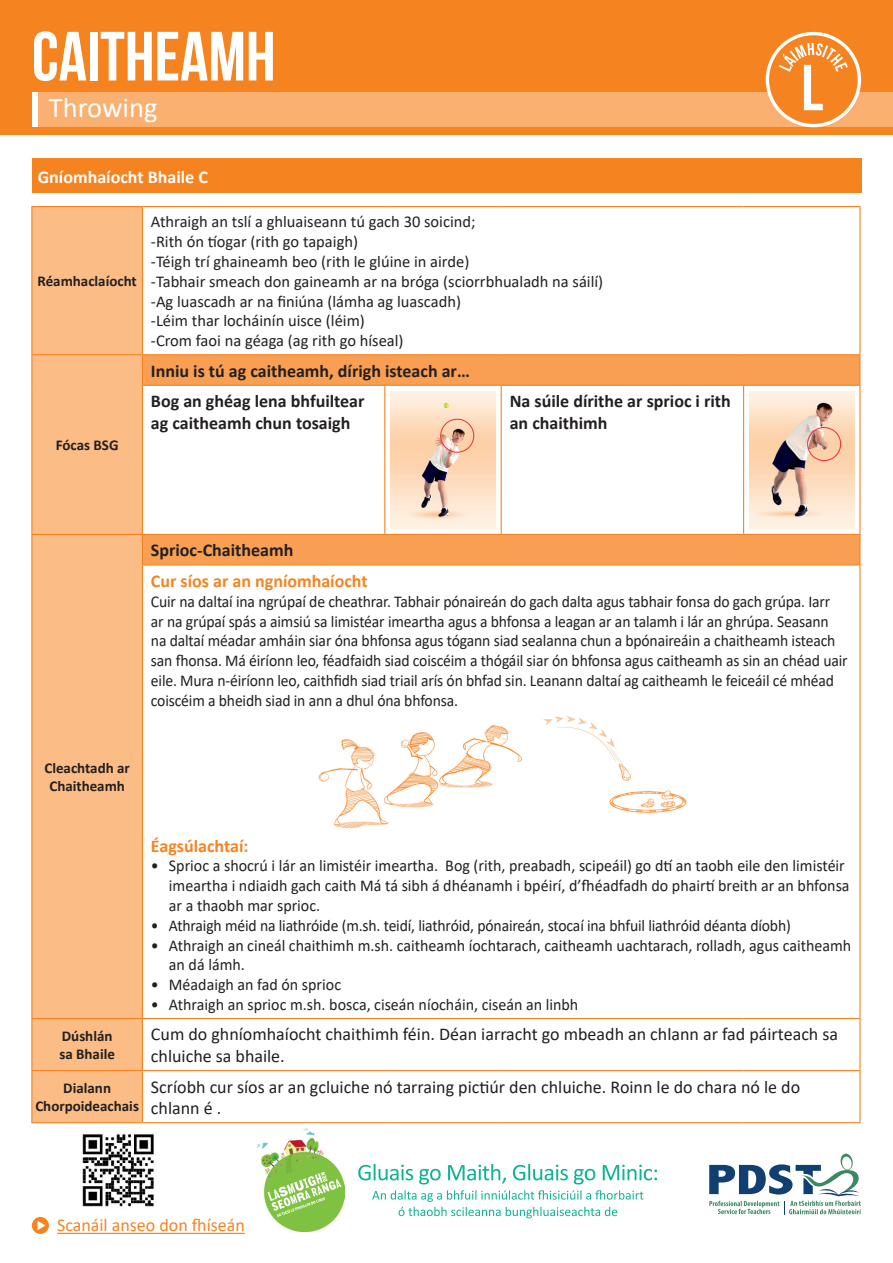
<style>
.page{position:relative;width:893px;height:1263px;background:#fff}
.page>*{position:absolute;margin:0;border:0;box-sizing:border-box;transform-origin:0 0}
.t1{font:700 69.45px "Bebas Neue";color:#fff}
.t2{font:28.5px "Calibri";color:#fff}
.t3{font:18px/21.6px "Calibri";color:#231f20}
.t4{font:700 18px/30.5px "Calibri";color:#231f20}
.t5{font:700 18px "Calibri";color:#f58420}
.t6{font:18px "Calibri";color:#f58420}
.t7{font:700 18px "Calibri";color:#fff}
.t8{font:16.5px/19.8px "Calibri";letter-spacing:-.01em;color:#231f20}
.t9{font:16.5px/19.8px "Calibri";letter-spacing:-.01em;color:#231f20;scale:.95 1}
.t10{font:700 15px/18px "Calibri";color:#231f20;text-align:center}
</style>
<div class="page">
<div style="left:0;top:0;width:893px;height:135px;background:#f58420"></div>
<div style="left:38px;top:92px;width:855px;height:34px;background:#fab071"></div>
<div style="left:32px;top:92px;width:6px;height:34px;background:#fff"></div>
<svg style="left:767px;top:34px;width:92px;height:92px"></svg>
<svg style="left:779px;top:43px;width:69px;height:67px"></svg>
<div style="left:766px;top:32px;width:95px;height:95px;border:3px solid #fff;border-radius:50%"></div>
<div style="left:32px;top:207px;width:110px;height:915px;background:#fbbd85"></div>
<svg style="left:143px;top:355px;width:716px;height:209px"></svg>
<hr style="left:31px;top:206px;width:111px;height:1px;background:#f58420">
<hr style="left:31px;top:207px;width:1px;height:147px;background:#f58420">
<hr style="left:142px;top:206px;width:243px;height:1px;background:#f58420">
<hr style="left:142px;top:207px;width:1px;height:147px;background:#f58420">
<hr style="left:385px;top:206px;width:116px;height:1px;background:#f58420">
<hr style="left:501px;top:206px;width:243px;height:1px;background:#f58420">
<hr style="left:744px;top:206px;width:116px;height:1px;background:#f58420">
<hr style="left:859px;top:207px;width:1px;height:147px;background:#f58420">
<hr style="left:31px;top:354px;width:111px;height:1px;background:#f58420">
<hr style="left:31px;top:355px;width:1px;height:30px;background:#f58420">
<hr style="left:142px;top:354px;width:243px;height:1px;background:#f58420">
<hr style="left:142px;top:355px;width:1px;height:30px;background:#f58420">
<hr style="left:385px;top:354px;width:116px;height:1px;background:#f58420">
<hr style="left:501px;top:354px;width:243px;height:1px;background:#f58420">
<hr style="left:744px;top:354px;width:116px;height:1px;background:#f58420">
<hr style="left:859px;top:355px;width:1px;height:30px;background:#f58420">
<hr style="left:31px;top:385px;width:1px;height:149px;background:#f58420">
<hr style="left:142px;top:385px;width:243px;height:1px;background:#f58420">
<hr style="left:142px;top:386px;width:1px;height:148px;background:#f58420">
<hr style="left:385px;top:385px;width:116px;height:1px;background:#f58420">
<hr style="left:384px;top:386px;width:1px;height:148px;background:#f58420">
<hr style="left:501px;top:385px;width:243px;height:1px;background:#f58420">
<hr style="left:501px;top:386px;width:1px;height:148px;background:#f58420">
<hr style="left:744px;top:385px;width:116px;height:1px;background:#f58420">
<hr style="left:743px;top:386px;width:1px;height:148px;background:#f58420">
<hr style="left:859px;top:386px;width:1px;height:148px;background:#f58420">
<hr style="left:31px;top:534px;width:111px;height:1px;background:#f58420">
<hr style="left:31px;top:535px;width:1px;height:30px;background:#f58420">
<hr style="left:142px;top:534px;width:243px;height:1px;background:#f58420">
<svg style="left:142px;top:535px;width:1px;height:29px"></svg>
<hr style="left:385px;top:534px;width:116px;height:1px;background:#f58420">
<hr style="left:501px;top:534px;width:243px;height:1px;background:#f58420">
<hr style="left:744px;top:534px;width:116px;height:1px;background:#f58420">
<svg style="left:859px;top:535px;width:1px;height:29px"></svg>
<hr style="left:31px;top:565px;width:1px;height:453px;background:#f58420">
<hr style="left:142px;top:564px;width:243px;height:1px;background:#f58420">
<hr style="left:142px;top:565px;width:1px;height:453px;background:#f58420">
<hr style="left:385px;top:564px;width:116px;height:1px;background:#f58420">
<hr style="left:501px;top:564px;width:243px;height:1px;background:#f58420">
<hr style="left:744px;top:564px;width:116px;height:1px;background:#f58420">
<hr style="left:859px;top:565px;width:1px;height:453px;background:#f58420">
<hr style="left:31px;top:1018px;width:111px;height:1px;background:#f58420">
<hr style="left:31px;top:1019px;width:1px;height:51px;background:#f58420">
<hr style="left:142px;top:1018px;width:243px;height:1px;background:#f58420">
<hr style="left:142px;top:1019px;width:1px;height:51px;background:#f58420">
<hr style="left:385px;top:1018px;width:116px;height:1px;background:#f58420">
<hr style="left:501px;top:1018px;width:243px;height:1px;background:#f58420">
<hr style="left:744px;top:1018px;width:116px;height:1px;background:#f58420">
<hr style="left:859px;top:1019px;width:1px;height:51px;background:#f58420">
<hr style="left:31px;top:1070px;width:111px;height:1px;background:#f58420">
<hr style="left:31px;top:1071px;width:1px;height:51px;background:#f58420">
<hr style="left:142px;top:1070px;width:243px;height:1px;background:#f58420">
<hr style="left:142px;top:1071px;width:1px;height:51px;background:#f58420">
<hr style="left:385px;top:1070px;width:116px;height:1px;background:#f58420">
<hr style="left:501px;top:1070px;width:243px;height:1px;background:#f58420">
<hr style="left:744px;top:1070px;width:116px;height:1px;background:#f58420">
<hr style="left:859px;top:1071px;width:1px;height:51px;background:#f58420">
<hr style="left:31px;top:1122px;width:111px;height:1px;background:#f58420">
<hr style="left:142px;top:1122px;width:243px;height:1px;background:#f58420">
<hr style="left:385px;top:1122px;width:116px;height:1px;background:#f58420">
<hr style="left:501px;top:1122px;width:243px;height:1px;background:#f58420">
<hr style="left:744px;top:1122px;width:116px;height:1px;background:#f58420">
<img style="left:390px;top:392px;width:106px;height:136px">
<div style="left:440px;top:419px;width:34px;height:33px;border:1px solid #ee2d36;border-radius:50%"></div>
<img style="left:749px;top:392px;width:105px;height:136px">
<div style="left:807px;top:427px;width:34px;height:34px;border:1px solid #ee2d36;border-radius:50%"></div>
<img style="left:318px;top:716px;width:369px;height:113px">
<div style="left:32px;top:159px;width:829px;height:34px;background:#f58420"></div>
<svg style="left:709px;top:1153px;width:152px;height:61px"></svg>
<hr style="left:57px;top:1233px;width:188px;height:1px;background:#f58420">
<svg style="left:32px;top:1217px;width:17px;height:17px"></svg>
<svg style="left:38px;top:1220px;width:7px;height:10px"></svg>
<svg style="left:358px;top:1164px;width:299px;height:54px"></svg>
<img style="left:257px;top:1128px;width:87px;height:103px">
<svg style="left:268px;top:1172px;width:74px;height:45px;background:#9ccf6d"></svg>
<img style="left:80px;top:1131px;width:77px;height:78px">
<h1 class="t1" style="left:32px;top:18px;width:245px">CAITHEAMH</h1>
<h2 class="t2" style="left:49px;top:88px;width:110px">Throwing</h2>
<p class="t7" style="left:38px;top:164px;width:172px">Gníomhaíocht Bhaile C</p>
<p class="t10" style="left:37px;top:272px;width:101px">Réamhaclaíocht</p>
<p class="t10" style="left:56px;top:436px;width:64px">Fócas BSG</p>
<p class="t8" style="left:151px;top:212px;width:454px">Athraigh an tslí a ghluaiseann tú gach 30 soicind;<br>-Rith ón tíogar (rith go tapaigh)<br>-Téigh trí ghaineamh beo (rith le glúine in airde)<br>-Tabhair smeach don gaineamh ar na bróga (sciorrbhualadh na sáilí) -Ag luascadh ar na finiúna (lámha ag luascadh)<br>-Léim thar locháinín uisce (léim)<br>-Crom faoi na géaga (ag rith go híseal)</p>
<p class="t4" style="left:151px;top:355px;width:320px">Inniu is tú ag caitheamh, dírigh isteach ar…<br>Bog an ghéag lena bhfuiltear</p>
<p class="t4" style="left:151px;top:407px;width:201px">ag caitheamh chun tosaigh</p>
<p class="t4" style="left:510px;top:390px;width:223px;line-height:21.6px">Na súile dírithe ar sprioc i rith an chaithimh</p>
<p class="t4" style="left:151px;top:535px;width:144px">Sprioc-Chaitheamh</p>
<p class="t5" style="left:151px;top:568px;width:218px">Cur síos ar an ngníomhaíocht</p>
<p class="t9" style="left:151px;top:591px;width:735px">Cuir na daltaí ina ngrúpaí de cheathrar. Tabhair pónaireán do gach dalta agus tabhair fonsa do gach grúpa. Iarr<br>ar na grúpaí spás a aimsiú sa limistéar imeartha agus a bhfonsa a leagan ar an talamh i lár an ghrúpa. Seasann na daltaí méadar amháin siar óna bhfonsa agus tógann siad sealanna chun a bpónaireáin a chaitheamh isteach san fhonsa. Má éiríonn leo, féadfaidh siad coiscéim a thógáil siar ón bhfonsa agus caitheamh as sin an chéad uair eile. Mura n-éiríonn leo, caithfidh siad triail arís ón bhfad sin. Leanann daltaí ag caitheamh le feiceáil cé mhéad coiscéim a bheidh siad in ann a dhul óna bhfonsa.</p>
<p class="t10" style="left:44px;top:759px;width:87px">Cleachtadh ar<br>Chaitheamh</p>
<p class="t5" style="left:151px;top:833px;width:99px">Éagsúlachtaí:</p>
<p class="t8" style="left:169px;top:855px;width:682px;text-indent:-18px">• Sprioc a shocrú i lár an limistéir imeartha. Bog (rith, preabadh, scipeáil) go dtí an taobh eile den limistéir imeartha i ndiaidh gach caith Má tá sibh á dhéanamh i bpéirí, d’fhéadfadh do phairtí breith ar an bhfonsa ar a thaobh mar sprioc.</p>
<p class="t9" style="left:151px;top:915px;width:675px">• Athraigh méid na liathróide (m.sh. teidí, liathróid, pónaireán, stocaí ina bhfuil liathróid déanta díobh)</p>
<p class="t8" style="left:169px;top:935px;width:684px;text-indent:-18px">• Athraigh an cineál chaithimh m.sh. caitheamh íochtarach, caitheamh uachtarach, rolladh, agus caitheamh an dá lámh.</p>
<p class="t8" style="left:151px;top:974px;width:192px">• Méadaigh an fad ón sprioc</p>
<p class="t8" style="left:151px;top:994px;width:429px">• Athraigh an sprioc m.sh. bosca, ciseán níocháin, ciseán an linbh</p>
<p class="t10" style="left:59px;top:1027px;width:57px;text-align:left">Dúshlán sa Bhaile</p>
<p class="t3" style="left:151px;top:1023px;width:689px">Cum do ghníomhaíocht chaithimh féin. Déan iarracht go mbeadh an chlann ar fad páirteach sa chluiche sa bhaile.</p>
<p class="t10" style="left:35px;top:1079px;width:105px">Dialann<br>Chorpoideachais</p>
<p class="t3" style="left:151px;top:1075px;width:651px">Scríobh cur síos ar an gcluiche nó tarraing pictiúr den chluiche. Roinn le do chara nó le do chlann é .</p>
<p class="t6" style="left:57px;top:1213px;width:189px">Scanáil anseo don fhíseán</p>
</div>
